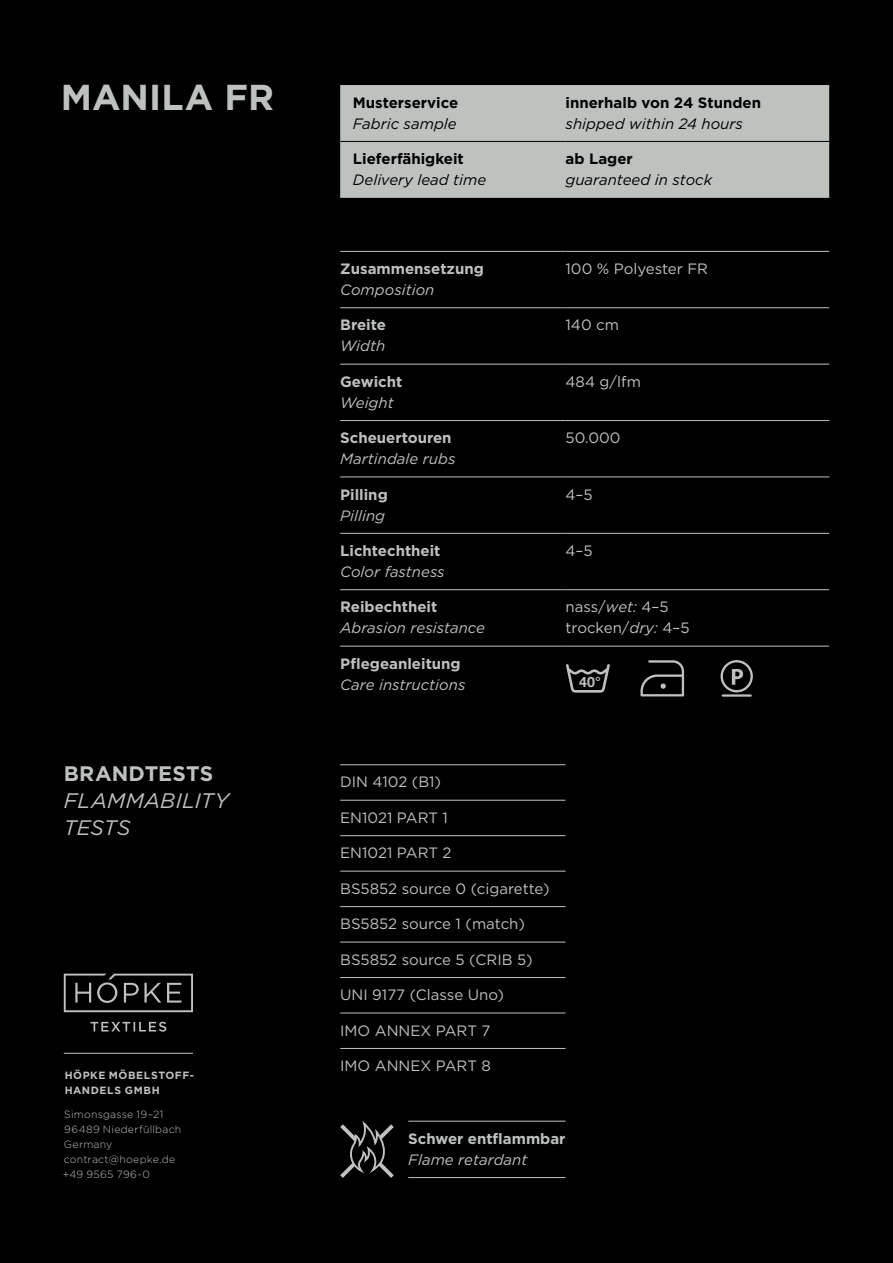
<style>
.page{position:relative;width:893px;height:1263px;background:#000}
.page>*{position:absolute;margin:0;border:0;box-sizing:border-box;transform-origin:0 0}
.t1{font:700 36px "Gotham";letter-spacing:.005em;color:#bec2bf}
.t2{font:italic 21px/27px "Gotham";letter-spacing:.01em;color:#bec2bf}
.t3{font:700 21px "Gotham";letter-spacing:.005em;color:#bec2bf}
.t4{font:15px/21px "Gotham";color:#bec2bf}
.t5{font:700 15px "Gotham";color:#bec2bf}
.t6{font:italic 15px "Gotham";color:#bec2bf}
.t7{font:italic 15px "Gotham";color:#000}
.t8{font:700 15px "Gotham";color:#000}
.t9{font:700 14.25px "Helvetica Neue";color:#bec2bf}
.t10{font:300 10.5px/15px "Gotham";letter-spacing:.025em;color:#bec2bf}
.t11{font:700 10.5px/15px "Gotham";letter-spacing:.055em;color:#bec2bf}
.s1{font-style:italic}
</style>
<div class="page">
<div style="left:340px;top:85px;width:489px;height:113px;background:#bec2bf"></div>
<hr style="left:340px;top:141px;width:226px;height:1px;background:#000">
<hr style="left:566px;top:141px;width:263px;height:1px;background:#000">
<svg style="left:64px;top:974px;width:129px;height:58px"></svg>
<hr style="left:64px;top:1053px;width:129px;height:1px;background:#bec2bf">
<hr style="left:340px;top:251px;width:226px;height:1px;background:#bec2bf">
<hr style="left:566px;top:251px;width:263px;height:1px;background:#bec2bf">
<hr style="left:340px;top:307px;width:226px;height:1px;background:#bec2bf">
<hr style="left:566px;top:307px;width:263px;height:1px;background:#bec2bf">
<hr style="left:340px;top:364px;width:226px;height:1px;background:#bec2bf">
<hr style="left:566px;top:364px;width:263px;height:1px;background:#bec2bf">
<hr style="left:340px;top:420px;width:226px;height:1px;background:#bec2bf">
<hr style="left:566px;top:420px;width:263px;height:1px;background:#bec2bf">
<hr style="left:340px;top:477px;width:226px;height:1px;background:#bec2bf">
<hr style="left:566px;top:477px;width:263px;height:1px;background:#bec2bf">
<hr style="left:340px;top:533px;width:226px;height:1px;background:#bec2bf">
<hr style="left:566px;top:533px;width:263px;height:1px;background:#bec2bf">
<hr style="left:340px;top:589px;width:226px;height:1px;background:#bec2bf">
<hr style="left:566px;top:589px;width:263px;height:1px;background:#bec2bf">
<hr style="left:340px;top:646px;width:226px;height:1px;background:#bec2bf">
<hr style="left:566px;top:646px;width:263px;height:1px;background:#bec2bf">
<svg style="left:566px;top:664px;width:44px;height:29px"></svg>
<svg style="left:640px;top:660px;width:44px;height:36px"></svg>
<svg style="left:720px;top:660px;width:33px;height:32px"></svg>
<hr style="left:723px;top:694px;width:28px;height:3px;background:#bec2bf">
<hr style="left:408px;top:1121px;width:158px;height:1px;background:#bec2bf">
<hr style="left:408px;top:1177px;width:158px;height:1px;background:#bec2bf">
<svg style="left:340px;top:1123px;width:54px;height:55px"></svg>
<hr style="left:340px;top:764px;width:226px;height:1px;background:#bec2bf">
<hr style="left:340px;top:800px;width:226px;height:1px;background:#bec2bf">
<hr style="left:340px;top:835px;width:226px;height:1px;background:#bec2bf">
<hr style="left:340px;top:871px;width:226px;height:1px;background:#bec2bf">
<hr style="left:340px;top:906px;width:226px;height:1px;background:#bec2bf">
<hr style="left:340px;top:942px;width:226px;height:1px;background:#bec2bf">
<hr style="left:340px;top:977px;width:226px;height:1px;background:#bec2bf">
<hr style="left:340px;top:1012px;width:226px;height:1px;background:#bec2bf">
<hr style="left:340px;top:1048px;width:226px;height:1px;background:#bec2bf">
<h1 class="t1" style="left:61px;top:74px;width:215px">MANILA FR</h1>
<h2 class="t3" style="left:64px;top:760px;width:151px">BRANDTESTS</h2>
<h2 class="t2" style="left:64px;top:787px;width:167px">FLAMMABILITY<br>TESTS</h2>
<p class="t11" style="left:65px;top:1068px;width:131px">HÖPKE MÖBELSTOFF-<br>HANDELS GMBH</p>
<p class="t10" style="left:63px;top:1106px;width:120px">Simonsgasse 19–21<br>96489 Niederfüllbach<br>Germany contract@hoepke.de +49 9565 796-0</p>
<p class="t8" style="left:353px;top:92px;width:107px">Musterservice</p>
<p class="t7" style="left:353px;top:114px;width:105px">Fabric sample</p>
<p class="t8" style="left:566px;top:92px;width:197px">innerhalb von 24 Stunden</p>
<p class="t7" style="left:566px;top:114px;width:179px">shipped within 24 hours</p>
<p class="t8" style="left:353px;top:149px;width:112px">Lieferfähigkeit</p>
<p class="t7" style="left:353px;top:170px;width:135px">Delivery lead time</p>
<p class="t8" style="left:566px;top:149px;width:69px">ab Lager</p>
<p class="t7" style="left:566px;top:170px;width:148px">guaranteed in stock</p>
<p class="t5" style="left:340px;top:259px;width:145px">Zusammensetzung</p>
<p class="t6" style="left:340px;top:280px;width:96px">Composition</p>
<p class="t4" style="left:566px;top:258px;width:144px">100 % Polyester FR</p>
<p class="t5" style="left:340px;top:315px;width:47px">Breite</p>
<p class="t6" style="left:340px;top:336px;width:47px">Width</p>
<p class="t4" style="left:566px;top:314px;width:55px">140 cm</p>
<p class="t5" style="left:340px;top:371px;width:64px">Gewicht</p>
<p class="t6" style="left:340px;top:393px;width:55px">Weight</p>
<p class="t4" style="left:566px;top:371px;width:77px">484 g/lfm</p>
<p class="t5" style="left:340px;top:428px;width:113px">Scheuertouren</p>
<p class="t6" style="left:340px;top:449px;width:117px">Martindale rubs</p>
<p class="t4" style="left:566px;top:427px;width:57px">50.000</p>
<p class="t5" style="left:340px;top:484px;width:49px">Pilling</p>
<p class="t6" style="left:340px;top:506px;width:46px">Pilling</p>
<p class="t4" style="left:566px;top:483px;width:29px">4–5</p>
<p class="t5" style="left:340px;top:541px;width:102px">Lichtechtheit</p>
<p class="t6" style="left:340px;top:562px;width:106px">Color fastness</p>
<p class="t4" style="left:566px;top:540px;width:29px">4–5</p>
<p class="t5" style="left:340px;top:597px;width:99px">Reibechtheit</p>
<p class="t6" style="left:340px;top:618px;width:146px">Abrasion resistance</p>
<p class="t4" style="left:566px;top:596px;width:126px">nass/<span class="s1">wet:</span> 4–5 trocken/<span class="s1">dry:</span> 4–5</p>
<p class="t5" style="left:340px;top:653px;width:122px">Pflegeanleitung</p>
<p class="t6" style="left:340px;top:675px;width:127px">Care instructions</p>
<p class="t9" style="left:579px;top:671px;width:23px">40°</p>
<p class="t4" style="left:340px;top:771px;width:102px">DIN 4102 (B1)</p>
<p class="t4" style="left:340px;top:806px;width:109px">EN1021 PART 1</p>
<p class="t4" style="left:340px;top:842px;width:113px">EN1021 PART 2</p>
<p class="t4" style="left:340px;top:877px;width:211px">BS5852 source 0 (cigarette)</p>
<p class="t4" style="left:340px;top:913px;width:186px">BS5852 source 1 (match)</p>
<p class="t4" style="left:340px;top:948px;width:194px">BS5852 source 5 (CRIB 5)</p>
<p class="t4" style="left:340px;top:984px;width:165px">UNI 9177 (Classe Uno)</p>
<p class="t4" style="left:340px;top:1019px;width:152px">IMO ANNEX PART 7</p>
<p class="t4" style="left:340px;top:1055px;width:152px">IMO ANNEX PART 8</p>
<p class="t5" style="left:408px;top:1128px;width:159px">Schwer entflammbar</p>
<p class="t6" style="left:408px;top:1150px;width:121px">Flame retardant</p>
</div>
